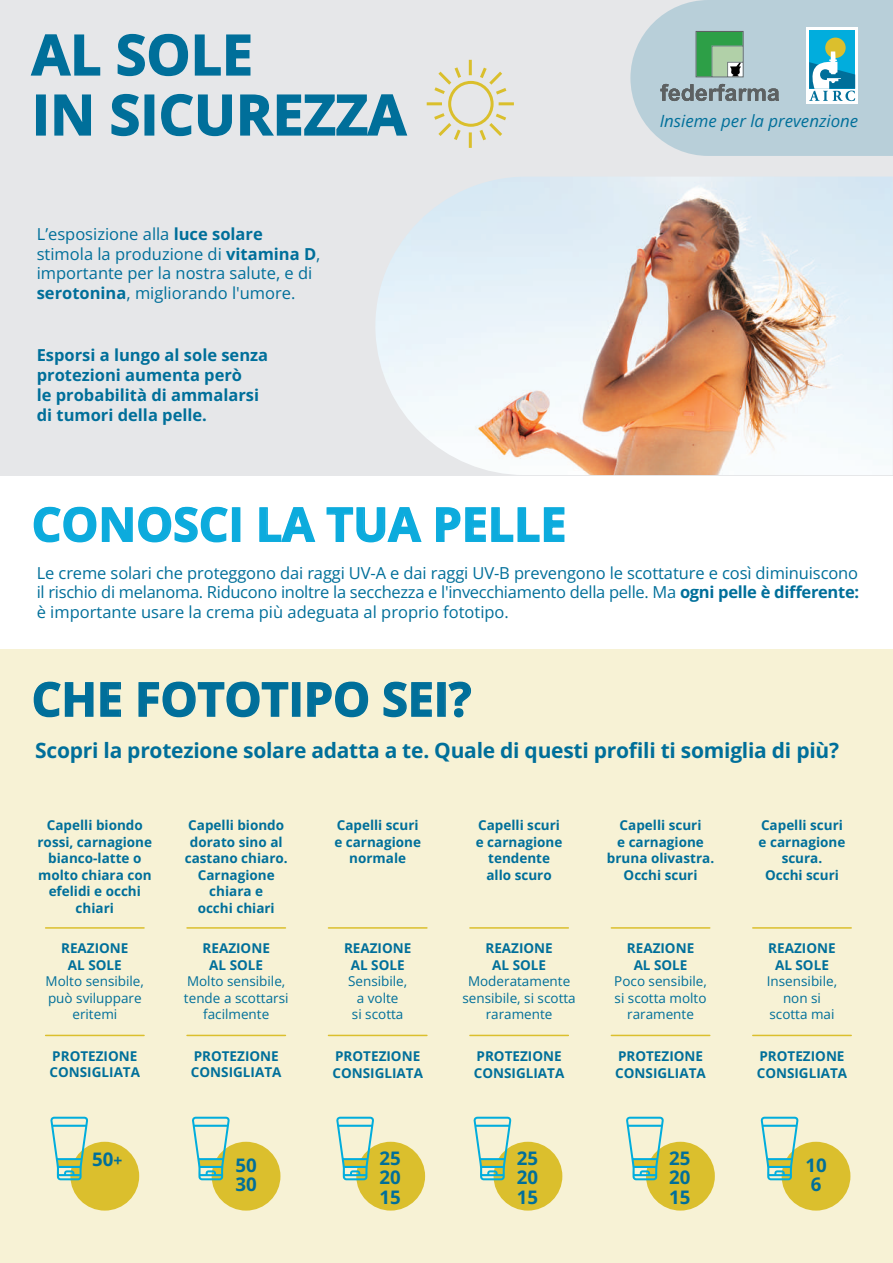
<style>
.page{position:relative;width:893px;height:1263px;background:#fff}
.page>*{position:absolute;margin:0;border:0;box-sizing:border-box;transform-origin:0 0}
.t1{font:700 55.5px/60px "Open Sans";color:#006f9a}
.t2{font:700 46.5px "Open Sans";color:#0cabdd}
.t3{font:700 46.5px "Open Sans";color:#006f9a}
.t4{font:700 21px "Open Sans";letter-spacing:-.01em;color:#006f9a}
.t5{font:700 18.6px/19.5px "Open Sans";color:#006f9a;text-align:justify}
.t6{font:italic 16.8px "Open Sans";color:#006f9a}
.t7{font:16.5px/19.6px "Open Sans";color:#006f9a;text-align:justify}
.t8{font:700 16.5px/19.8px "Open Sans";color:#006f9a}
.t9{font:700 13.5px/16.5px "Open Sans";color:#006f9a;text-align:center}
.t10{font:13.5px/16.5px "Open Sans";color:#006f9a;text-align:center}
.s1{font-weight:700}
.s2{font-size:15.6px}
</style>
<div class="page">
<div style="left:0;top:650px;width:893px;height:613px;background:#f7f2d5"></div>
<div style="left:0;top:0;width:893px;height:475px;background:#e6e7e9"></div>
<svg style="left:30px;top:34px;width:71px;height:42px"></svg>
<svg style="left:117px;top:33px;width:134px;height:44px"></svg>
<div style="left:36px;top:94px;width:10px;height:42px;border:2px solid #006f9a"></div>
<svg style="left:54px;top:94px;width:37px;height:42px"></svg>
<svg style="left:111px;top:93px;width:28px;height:44px"></svg>
<div style="left:144px;top:94px;width:10px;height:42px;border:2px solid #006f9a"></div>
<svg style="left:161px;top:93px;width:71px;height:44px"></svg>
<svg style="left:240px;top:94px;width:168px;height:42px"></svg>
<svg style="left:33px;top:506px;width:195px;height:37px"></svg>
<div style="left:232px;top:507px;width:8px;height:35px;border:2px solid #0cabdd"></div>
<svg style="left:259px;top:507px;width:57px;height:35px"></svg>
<svg style="left:326px;top:507px;width:96px;height:36px"></svg>
<svg style="left:436px;top:507px;width:129px;height:35px"></svg>
<svg style="left:33px;top:681px;width:61px;height:37px"></svg>
<svg style="left:100px;top:682px;width:21px;height:35px"></svg>
<svg style="left:138px;top:681px;width:151px;height:37px"></svg>
<div style="left:292px;top:682px;width:8px;height:35px;border:2px solid #006f9a"></div>
<svg style="left:307px;top:681px;width:62px;height:37px"></svg>
<svg style="left:383px;top:681px;width:49px;height:37px"></svg>
<div style="left:437px;top:682px;width:9px;height:35px;border:2px solid #006f9a"></div>
<svg style="left:448px;top:681px;width:24px;height:37px"></svg>
<svg style="left:630px;top:0;width:263px;height:156px;background:#aecad0"></svg>
<hr style="left:46px;top:1035px;width:98px;height:1px;background:#dbbf2d">
<hr style="left:46px;top:927px;width:98px;height:2px;background:#dbbf2d">
<div style="left:70px;top:1142px;width:69px;height:68px;background:#dbbf2d;border-radius:50%"></div>
<svg style="left:50px;top:1117px;width:38px;height:63px"></svg>
<div style="left:212px;top:1142px;width:68px;height:68px;background:#dbbf2d;border-radius:50%"></div>
<svg style="left:192px;top:1117px;width:38px;height:63px"></svg>
<hr style="left:187px;top:1035px;width:98px;height:1px;background:#dbbf2d">
<hr style="left:187px;top:927px;width:98px;height:2px;background:#dbbf2d">
<hr style="left:328px;top:927px;width:99px;height:2px;background:#dbbf2d">
<hr style="left:753px;top:927px;width:98px;height:2px;background:#dbbf2d">
<hr style="left:611px;top:927px;width:99px;height:2px;background:#dbbf2d">
<hr style="left:470px;top:927px;width:98px;height:2px;background:#dbbf2d">
<div style="left:782px;top:1142px;width:68px;height:68px;background:#dbbf2d;border-radius:50%"></div>
<svg style="left:760px;top:1117px;width:38px;height:63px"></svg>
<div style="left:356px;top:1142px;width:69px;height:68px;background:#dbbf2d;border-radius:50%"></div>
<svg style="left:336px;top:1117px;width:38px;height:63px"></svg>
<div style="left:494px;top:1142px;width:68px;height:68px;background:#dbbf2d;border-radius:50%"></div>
<svg style="left:473px;top:1117px;width:38px;height:63px"></svg>
<div style="left:646px;top:1142px;width:69px;height:68px;background:#dbbf2d;border-radius:50%"></div>
<svg style="left:626px;top:1117px;width:38px;height:63px"></svg>
<hr style="left:328px;top:1035px;width:99px;height:1px;background:#dbbf2d">
<hr style="left:753px;top:1035px;width:98px;height:1px;background:#dbbf2d">
<hr style="left:611px;top:1035px;width:99px;height:1px;background:#dbbf2d">
<hr style="left:470px;top:1035px;width:98px;height:1px;background:#dbbf2d">
<div style="left:448px;top:81px;width:46px;height:46px;border:3px solid #dabf2c;border-radius:50%"></div>
<hr style="left:427px;top:102px;width:15px;height:3px;background:#dabf2c">
<svg style="left:434px;top:67px;width:30px;height:30px"></svg>
<hr style="left:469px;top:60px;width:3px;height:15px;background:#dabf2c">
<svg style="left:477px;top:67px;width:30px;height:30px"></svg>
<hr style="left:499px;top:102px;width:15px;height:3px;background:#dabf2c">
<svg style="left:477px;top:111px;width:29px;height:30px"></svg>
<hr style="left:469px;top:132px;width:3px;height:16px;background:#dabf2c">
<svg style="left:434px;top:111px;width:29px;height:29px"></svg>
<img style="left:375px;top:177px;width:518px;height:298px">
<h1 class="t1" style="left:32px;top:23px;width:376px">AL SOLE<br>IN SICUREZZA</h1>
<p class="t7" style="left:37px;top:223px;width:285px;text-align:left">L’esposizione alla <span class="s1">luce solare </span>stimola la produzione di <span class="s1">vitamina D</span>, importante per la nostra salute, e di <span class="s1">serotonina</span>, migliorando l'umore.</p>
<p class="t8" style="left:37px;top:345px;width:233px">Esporsi a lungo al sole senza protezioni aumenta però<br>le probabilità di ammalarsi di tumori della pelle.</p>
<h2 class="t2" style="left:32px;top:492px;width:536px">CONOSCI LA TUA PELLE</h2>
<p class="t6" style="left:660px;top:109px;width:200px">Insieme per la prevenzione</p>
<p class="t7" style="left:37px;top:562px;width:824px">Le creme solari che proteggono dai raggi UV-A e dai raggi UV-B prevengono le scottature e così diminuiscono il rischio di melanoma. Riducono inoltre la secchezza e l'invecchiamento della pelle. Ma <span class="s1">ogni pelle è differente: </span>è importante usare la crema più adeguata al proprio fototipo.</p>
<h2 class="t3" style="left:32px;top:667px;width:441px">CHE FOTOTIPO SEI?</h2>
<h3 class="t4" style="left:35px;top:736px;width:805px">Scopri la protezione solare adatta a te. Quale di questi profili ti somiglia di più?</h3>
<p class="t9" style="left:38px;top:817px;width:116px">Capelli biondo rossi, carnagione bianco-latte o molto chiara con efelidi e occhi chiari</p>
<p class="t9" style="left:61px;top:940px;width:69px">REAZIONE<br>AL SOLE</p>
<p class="t10" style="left:46px;top:973px;width:100px">Molto sensibile, può sviluppare eritemi</p>
<p class="t9" style="left:50px;top:1047px;width:92px;text-align:left">PROTEZIONE<br>CONSIGLIATA</p>
<p class="t9" style="left:185px;top:817px;width:104px">Capelli biondo dorato sino al castano chiaro.<br>Carnagione chiara e<br>occhi chiari</p>
<p class="t9" style="left:203px;top:940px;width:69px">REAZIONE<br>AL SOLE</p>
<p class="t10" style="left:184px;top:973px;width:106px">Molto sensibile, tende a scottarsi facilmente</p>
<p class="t9" style="left:191px;top:1047px;width:92px;text-align:left">PROTEZIONE<br>CONSIGLIATA</p>
<h3 class="t5" style="left:92px;top:1149px;width:32px">50<span class="s2">+</span></h3>
<h3 class="t5" style="left:235px;top:1155px;width:23px">50<br>30</h3>
<p class="t9" style="left:334px;top:817px;width:88px">Capelli scuri e carnagione normale</p>
<p class="t9" style="left:344px;top:940px;width:69px">REAZIONE<br>AL SOLE</p>
<p class="t10" style="left:348px;top:973px;width:61px">Sensibile, a volte<br>si scotta</p>
<p class="t9" style="left:476px;top:817px;width:88px">Capelli scuri e carnagione tendente allo scuro</p>
<p class="t9" style="left:485px;top:940px;width:69px">REAZIONE<br>AL SOLE</p>
<p class="t10" style="left:462px;top:973px;width:115px">Moderatamente sensibile, si scotta raramente</p>
<p class="t9" style="left:607px;top:817px;width:109px">Capelli scuri<br>e carnagione bruna olivastra.<br>Occhi scuri</p>
<p class="t9" style="left:627px;top:940px;width:69px">REAZIONE<br>AL SOLE</p>
<p class="t10" style="left:614px;top:973px;width:94px">Poco sensibile, si scotta molto raramente</p>
<p class="t9" style="left:759px;top:817px;width:88px">Capelli scuri e carnagione scura.<br>Occhi scuri</p>
<p class="t9" style="left:768px;top:940px;width:69px">REAZIONE<br>AL SOLE</p>
<p class="t10" style="left:767px;top:973px;width:72px">Insensibile, non si scotta mai</p>
<p class="t9" style="left:332px;top:1047px;width:92px;text-align:left">PROTEZIONE<br>CONSIGLIATA</p>
<p class="t9" style="left:757px;top:1047px;width:92px;text-align:left">PROTEZIONE<br>CONSIGLIATA</p>
<p class="t9" style="left:474px;top:1047px;width:92px;text-align:left">PROTEZIONE<br>CONSIGLIATA</p>
<p class="t9" style="left:615px;top:1047px;width:92px;text-align:left">PROTEZIONE<br>CONSIGLIATA</p>
<h3 class="t5" style="left:379px;top:1148px;width:23px">25<br>20<br>15</h3>
<h3 class="t5" style="left:517px;top:1148px;width:23px">25<br>20<br>15</h3>
<h3 class="t5" style="left:669px;top:1148px;width:23px">25<br>20<br>15</h3>
<h3 class="t5" style="left:805px;top:1155px;width:23px">10<br>6</h3>
</div>
